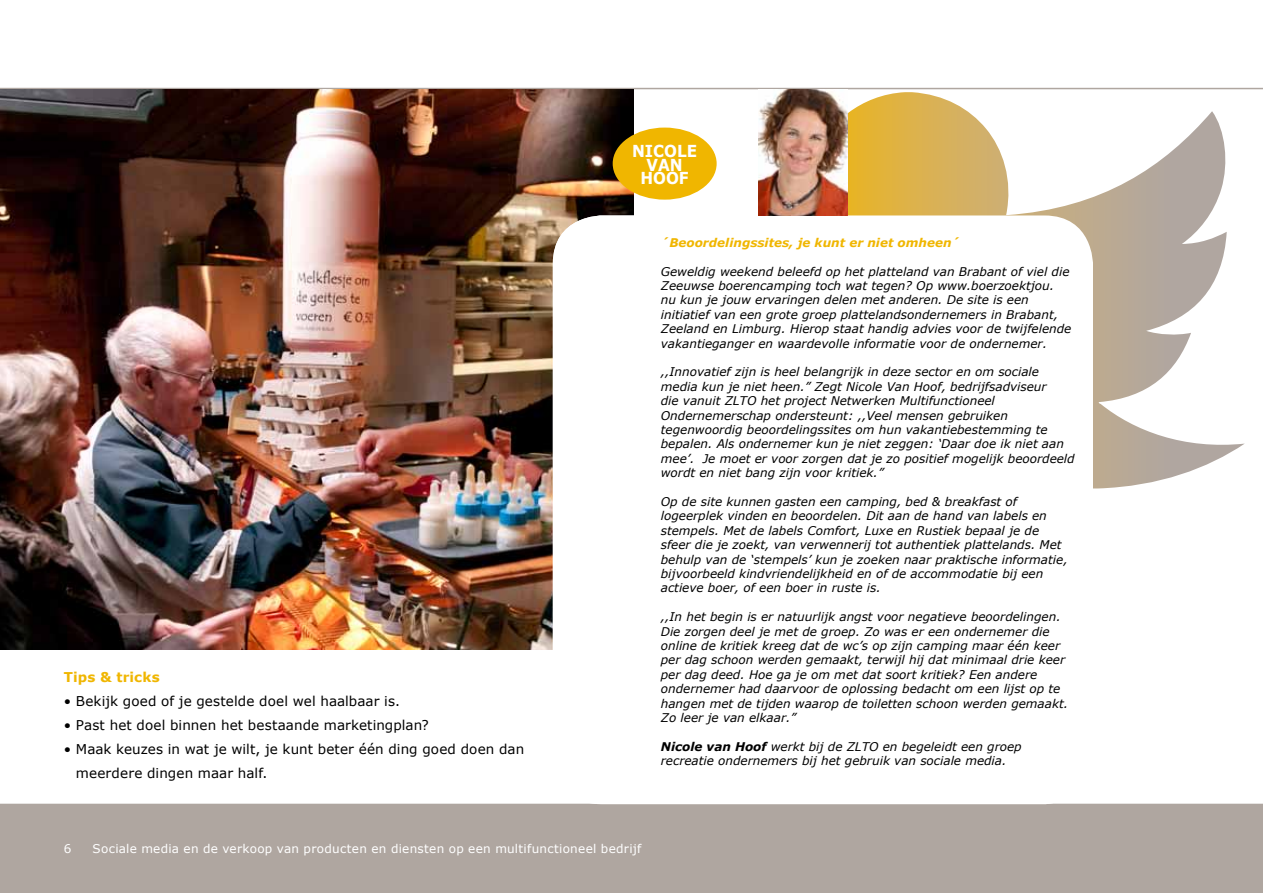
<style>
.page{position:relative;width:1263px;height:893px;background:#fff}
.page>*{position:absolute;margin:0;border:0;box-sizing:border-box;transform-origin:0 0}
.t1{font:700 16.5px/13.5px "Verdana";color:#fff;text-align:center;scale:.92 1}
.t2{font:13.5px/24px "Verdana";letter-spacing:.005em;color:#000}
.t3{font:700 13.5px "Verdana";letter-spacing:.015em;color:#f0b600}
.t4{font:italic 12px/14.4px "Verdana";color:#000}
.t5{font:12px "Verdana";letter-spacing:.025em;color:#fff}
.t6{font:italic 700 12px "Verdana";color:#f0b600}
.s1{font-weight:700}
</style>
<div class="page">
<div style="left:0;top:804px;width:1263px;height:89px;background:#afa6a0"></div>
<hr style="left:0;top:88px;width:1263px;height:1px;background:#afa6a0">
<img style="left:0;top:89px;width:634px;height:560px">
<svg style="left:848px;top:92px;width:397px;height:396px"></svg>
<div style="left:553px;top:215px;width:540px;height:589px;background:#fff;border-radius:48px"></div>
<img style="left:759px;top:89px;width:89px;height:127px">
<div style="left:613px;top:128px;width:104px;height:72px;background:#f0b600;border-radius:50%"></div>
<p class="t3" style="left:64px;top:668px;width:98px">Tips &amp; tricks</p>
<p class="t2" style="left:64px;top:689px;width:338px">• Bekijk goed of je gestelde doel wel haalbaar is.</p>
<p class="t2" style="left:64px;top:713px;width:367px">• Past het doel binnen het bestaande marketingplan?</p>
<p class="t2" style="left:76px;top:737px;width:450px;text-indent:-12px">• Maak keuzes in wat je wilt, je kunt beter één ding goed doen dan meerdere dingen maar half.</p>
<h1 class="t1" style="left:632px;top:144px;width:72px">NICOLE<br>VAN<br>HOOF</h1>
<p class="t6" style="left:661px;top:234px;width:301px">´Beoordelingssites, je kunt er niet omheen´</p>
<p class="t4" style="left:661px;top:264px;width:412px">Geweldig weekend beleefd op het platteland van Brabant of viel die Zeeuwse boerencamping toch wat tegen? Op www.boerzoektjou. nu kun je jouw ervaringen delen met anderen. De site is een initiatief van een grote groep plattelandsondernemers in Brabant, Zeeland en Limburg. Hierop staat handig advies voor de twijfelende vakantieganger en waardevolle informatie voor de ondernemer.</p>
<p class="t4" style="left:661px;top:365px;width:415px">,,Innovatief zijn is heel belangrijk in deze sector en om sociale media kun je niet heen.” Zegt Nicole Van Hoof, bedrijfsadviseur<br>die vanuit ZLTO het project Netwerken Multifunctioneel Ondernemerschap ondersteunt: ,,Veel mensen gebruiken tegenwoordig beoordelingssites om hun vakantiebestemming te bepalen. Als ondernemer kun je niet zeggen: ‘Daar doe ik niet aan mee’. Je moet er voor zorgen dat je zo positief mogelijk beoordeeld wordt en niet bang zijn voor kritiek.”</p>
<p class="t4" style="left:661px;top:494px;width:408px">Op de site kunnen gasten een camping, bed &amp; breakfast of logeerplek vinden en beoordelen. Dit aan de hand van labels en stempels. Met de labels Comfort, Luxe en Rustiek bepaal je de sfeer die je zoekt, van verwennerij tot authentiek plattelands. Met behulp van de ‘stempels’ kun je zoeken naar praktische informatie, bijvoorbeeld kindvriendelijkheid en of de accommodatie bij een actieve boer, of een boer in ruste is.</p>
<p class="t4" style="left:661px;top:609px;width:409px">,,In het begin is er natuurlijk angst voor negatieve beoordelingen.<br>Die zorgen deel je met de groep. Zo was er een ondernemer die online de kritiek kreeg dat de wc’s op zijn camping maar één keer per dag schoon werden gemaakt, terwijl hij dat minimaal drie keer per dag deed. Hoe ga je om met dat soort kritiek? Een andere ondernemer had daarvoor de oplossing bedacht om een lijst op te hangen met de tijden waarop de toiletten schoon werden gemaakt.<br>Zo leer je van elkaar.”</p>
<p class="t4" style="left:661px;top:739px;width:362px"><span class="s1">Nicole van Hoof</span> werkt bij de ZLTO en begeleidt een groep recreatie ondernemers bij het gebruik van sociale media.</p>
<p class="t5" style="left:64px;top:840px;width:9px">6</p>
<p class="t5" style="left:93px;top:840px;width:550px">Sociale media en de verkoop van producten en diensten op een multifunctioneel bedrijf</p>
</div>
